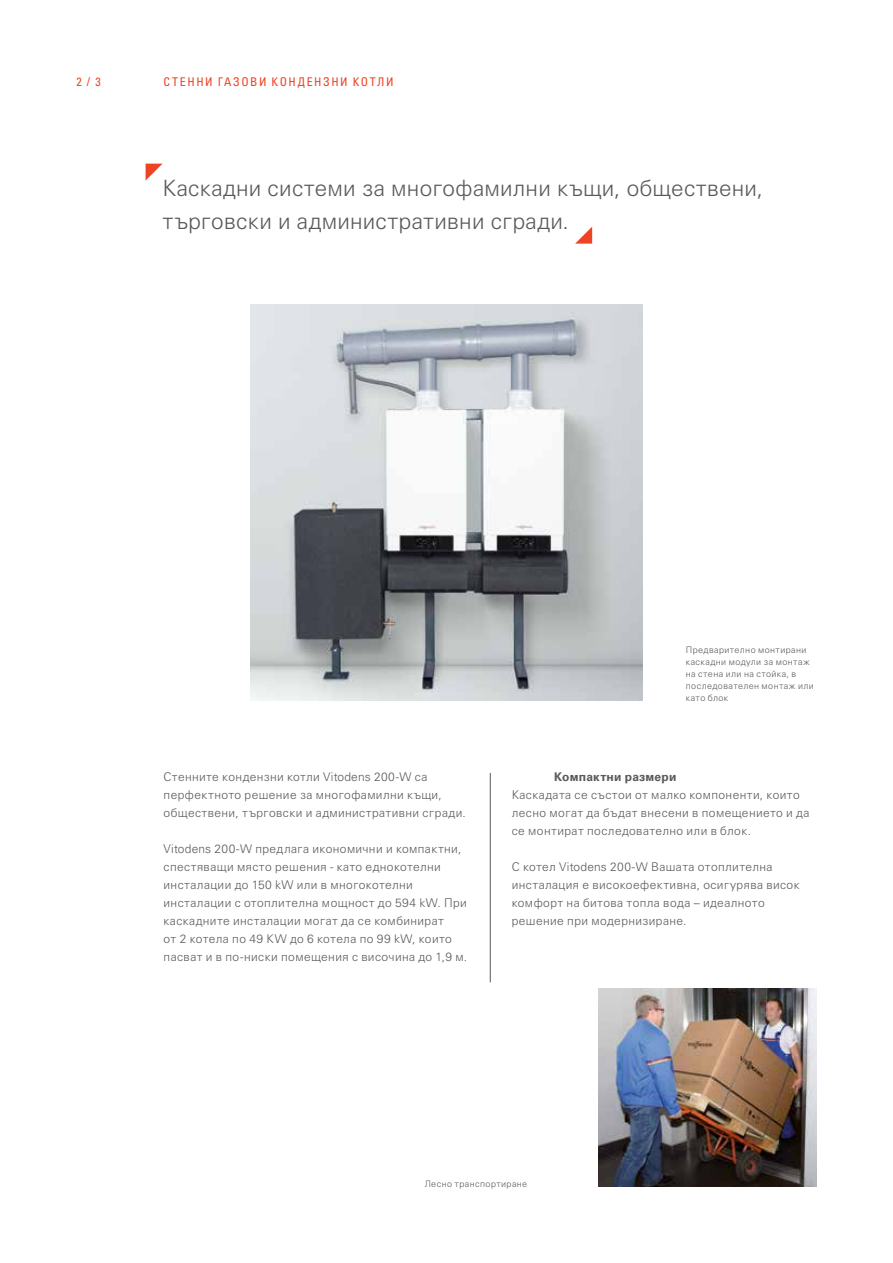
<style>
.page{position:relative;width:893px;height:1263px;background:#fff}
.page>*{position:absolute;margin:0;border:0;box-sizing:border-box;transform-origin:0 0}
.t1{font:300 22.5px/33px "Univers LTCYR 45";letter-spacing:.015em;color:#58595b}
.t2{font:300 12px/18px "Univers LTCYR 45";letter-spacing:.035em;color:#58595b}
.t3{font:condensed 12px "Univers LTCYR 57";letter-spacing:.125em;color:#ef4423}
.t4{font:700 12px "Univers LTCYR 65";letter-spacing:.02em;color:#58595b}
.t5{font:300 9px/12px "Univers LTCYR 45";letter-spacing:.045em;color:#58595b}
</style>
<div class="page">
<img style="left:251px;top:305px;width:391px;height:396px">
<img style="left:599px;top:989px;width:217px;height:198px">
<svg style="left:146px;top:164px;width:16px;height:16px"></svg>
<svg style="left:575px;top:227px;width:17px;height:17px"></svg>
<hr style="left:490px;top:773px;width:1px;height:209px;background:#58595b">
<p class="t3" style="left:77px;top:74px;width:26px">2 / 3</p>
<p class="t3" style="left:164px;top:74px;width:231px">СТЕННИ ГАЗОВИ КОНДЕНЗНИ КОТЛИ</p>
<h1 class="t1" style="left:163px;top:171px;width:602px">Каскадни системи за многофамилни къщи, обществени, търговски и административни сгради.</h1>
<p class="t2" style="left:164px;top:768px;width:304px">Стенните кондензни котли Vitodens 200-W са перфектното решение за многофамилни къщи, обществени, търговски и административни сгради.</p>
<p class="t2" style="left:164px;top:840px;width:305px">Vitodens 200-W предлага икономични и компактни, спестяващи място решения - като еднокотелни инсталации до 150 kW или в многокотелни инсталации с отоплителна мощност до 594 kW. При каскадните инсталации могат да се комбинират<br>от 2 котела по 49 KW до 6 котела по 99 kW, които пасват и в по-ниски помещения с височина до 1,9 м.</p>
<p class="t5" style="left:686px;top:643px;width:129px">Предварително монтирани каскадни модули за монтаж на стена или на стойка, в последователен монтаж или като блок</p>
<p class="t4" style="left:554px;top:769px;width:124px">Компактни размери</p>
<p class="t2" style="left:512px;top:786px;width:299px">Каскадата се състои от малко компоненти, които лесно могат да бъдат внесени в помещението и да се монтират последователно или в блок.</p>
<p class="t2" style="left:512px;top:858px;width:289px">С котел Vitodens 200-W Вашата отоплителна инсталация е високоефективна, осигурява висок комфорт на битова топла вода – идеалното решение при модернизиране.</p>
<p class="t5" style="left:425px;top:1177px;width:104px">Лесно транспортиране</p>
</div>
